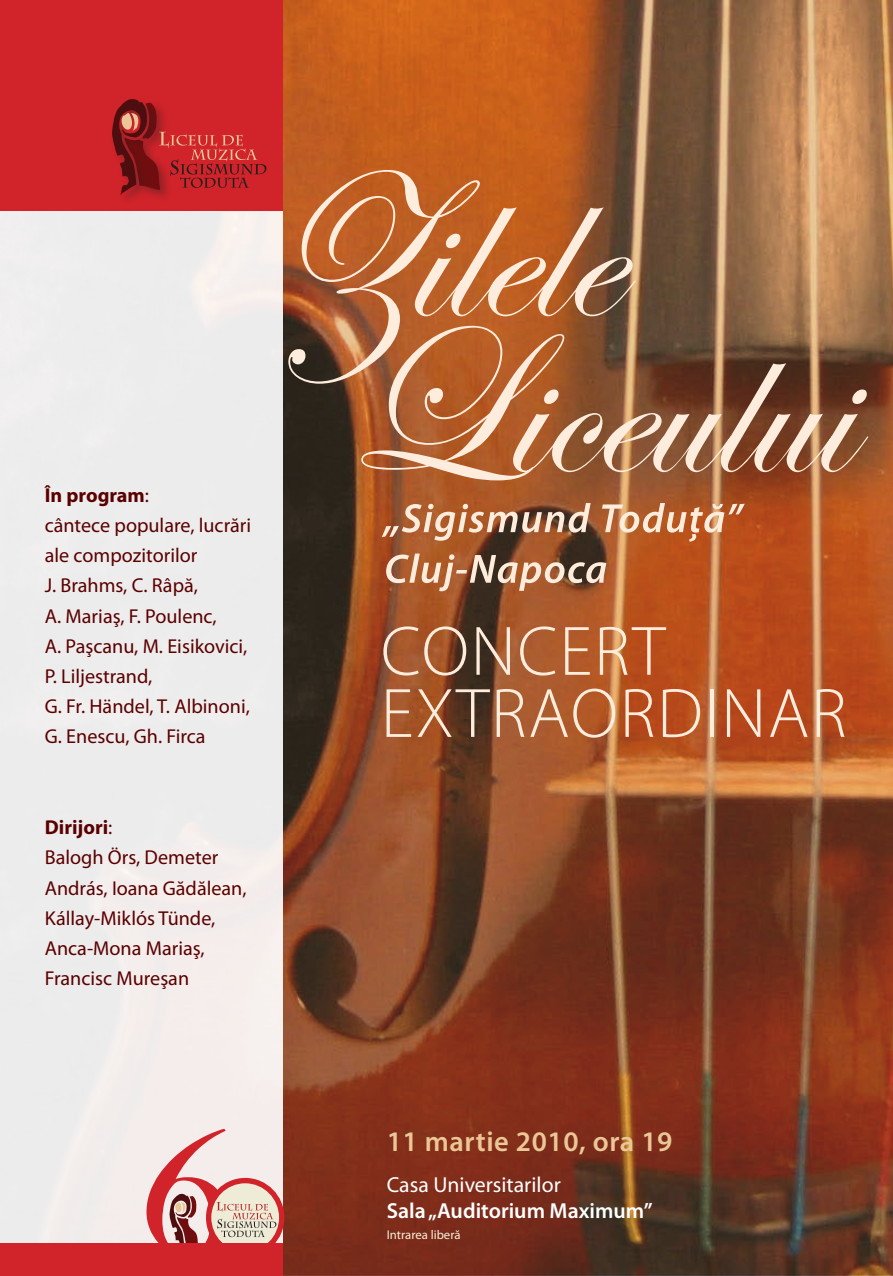
<style>
.page{position:relative;width:893px;height:1276px;background:#fff}
.page>*{position:absolute;margin:0;border:0;box-sizing:border-box;transform-origin:0 0}
.t1{font:300 70.5px/62.1px "Myriad Pro";letter-spacing:.025em;color:#feeddc}
.t2{font:600 28.42px "Myriad Pro";letter-spacing:.02em;color:#ebc797}
.t3{font:600 21.75px "Myriad Pro";color:#fff}
.t4{font:21.75px "Myriad Pro";color:#fff}
.t5{font:20.17px/30.2px "Myriad Pro";color:#5b0000}
.t6{font:12.75px "Myriad Pro";color:#f9efd9}
.s1{font-weight:700}
</style>
<div class="page">
<img style="left:282px;top:0;width:611px;height:1276px">
<div style="left:0;top:0;width:282px;height:211px;background:#d1232a"></div>
<div style="left:123px;top:136px;width:49px;height:67px;background:#231f20;opacity:.35"></div>
<div style="left:110px;top:97px;width:50px;height:110px;background:#231f20;opacity:.35"></div>
<svg style="left:112px;top:97px;width:154px;height:98px"></svg>
<div style="left:0;top:1243px;width:282px;height:33px;background:#d1232a"></div>
<svg style="left:288px;top:170px;width:348px;height:214px;background:#b56f42"></svg>
<svg style="left:361px;top:326px;width:507px;height:154px;background:#a16b49"></svg>
<div style="left:0;top:211px;width:282px;height:1032px;background:#edecec"></div>
<div style="left:206px;top:1178px;width:78px;height:79px;background:#d1232a;border-radius:50%"></div>
<svg style="left:146px;top:1128px;width:130px;height:115px"></svg>
<svg style="left:382px;top:503px;width:363px;height:38px;background:#b67a55"></svg>
<svg style="left:386px;top:553px;width:220px;height:38px;background:#a57558"></svg>
<p class="t5" style="left:45px;top:479px;width:208px"><span class="s1">În program</span>:<br>cântece populare, lucrări ale compozitorilor<br>J. Brahms, C. Râpă,<br>A. Mariaş, F. Poulenc,<br>A. Paşcanu, M. Eisikovici,<br>P. Liljestrand,<br>G. Fr. Händel, T. Albinoni,<br>G. Enescu, Gh. Firca</p>
<p class="t5" style="left:45px;top:812px;width:203px"><span class="s1">Dirijori</span>:<br>Balogh Örs, Demeter<br>András, Ioana Gădălean,<br>Kállay-Miklós Tünde,<br>Anca-Mona Mariaş,<br>Francisc Mureşan</p>
<h1 class="t1" style="left:381px;top:619px;width:467px">CONCERT<br>EXTRAORDINAR</h1>
<h2 class="t2" style="left:387px;top:1123px;width:287px">11 martie 2010, ora 19</h2>
<p class="t4" style="left:387px;top:1171px;width:175px">Casa Universitarilor</p>
<p class="t3" style="left:387px;top:1196px;width:267px">Sala „Auditorium Maximum”</p>
<p class="t6" style="left:387px;top:1226px;width:75px">Intrarea liberă</p>
</div>
